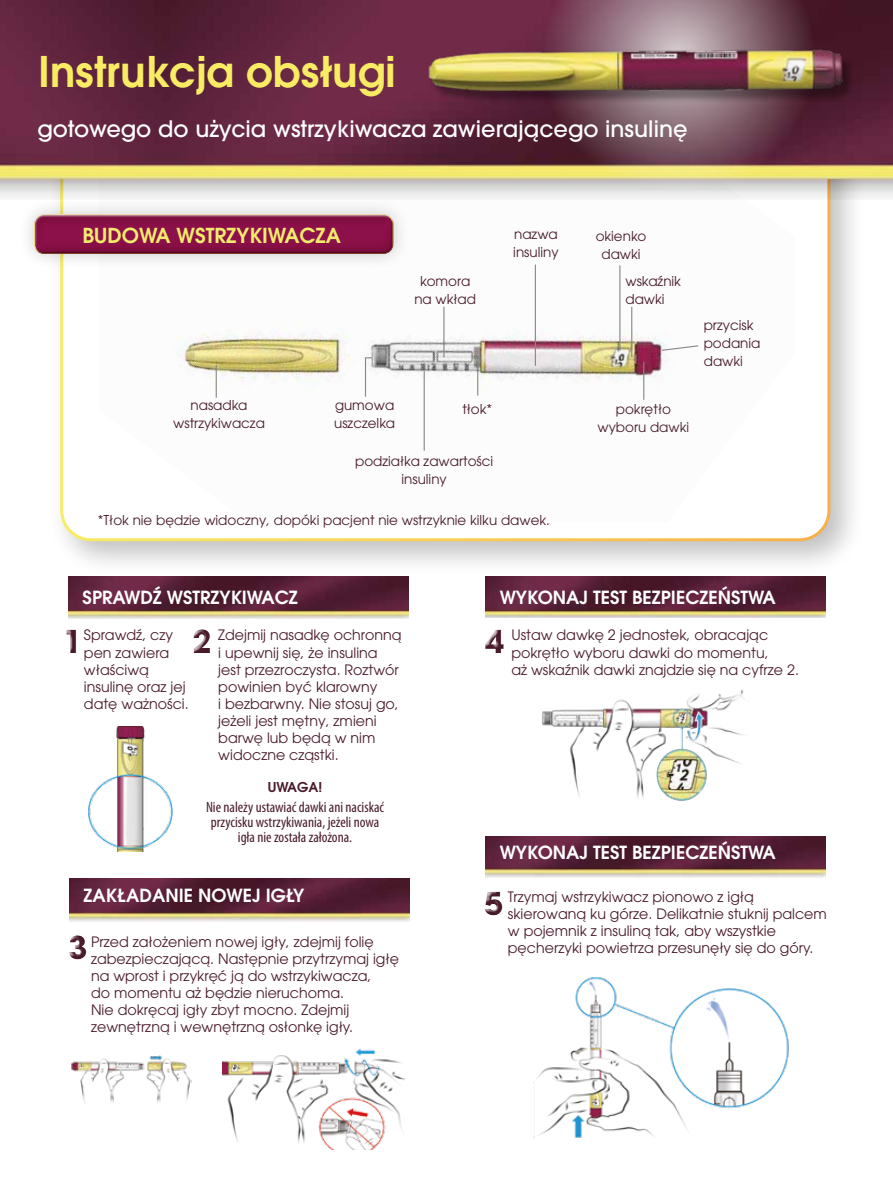
<style>
.page{position:relative;width:893px;height:1191px;background:#fff}
.page>*{position:absolute;margin:0;border:0;box-sizing:border-box;transform-origin:0 0}
.t1{font:600 42px "ITC Avant Garde Pro";color:#f7ec63}
.t2{font:500 22.5px "ITC Avant Garde Pro";color:#fff}
.t3{font:600 20.55px "ITC Avant Garde Pro";color:#f3eb6d}
.t4{font:600 18px "ITC Avant Garde Pro";color:#fff}
.t5{font:condensed 15px/15px "Myriad Pro";color:#491a2c;text-align:center}
.t6{font:14.25px/17.1px "ITC Avant Garde Pro";color:#491a2c}
.t7{font:13.5px/18px "ITC Avant Garde Pro";color:#491a2c;text-align:center}
.t8{font:600 13.5px "ITC Avant Garde Pro";color:#491a2c}
.s1{font-weight:700;font-size:31.5px}
</style>
<div class="page">
<div style="left:48px;top:0;width:818px;height:577px;background:#000;opacity:.25"></div>
<svg style="left:60px;top:200px;width:770px;height:341px"></svg>
<img style="left:99px;top:200px;width:695px;height:322px">
<img style="left:68px;top:576px;width:340px;height:42px">
<img style="left:0;top:0;width:893px;height:200px">
<img style="left:69px;top:878px;width:340px;height:43px">
<img style="left:485px;top:836px;width:340px;height:41px">
<svg style="left:541px;top:0;width:274px;height:193px;background:#8d6f6c"></svg>
<div style="left:430px;top:53px;width:424px;height:51px;background:#000;opacity:.33"></div>
<img style="left:382px;top:17px;width:494px;height:74px">
<img style="left:485px;top:577px;width:340px;height:41px">
<img style="left:88px;top:727px;width:85px;height:124px">
<img style="left:71px;top:1055px;width:120px;height:48px">
<img style="left:223px;top:1048px;width:182px;height:101px">
<img style="left:536px;top:977px;width:253px;height:161px">
<div style="left:18px;top:198px;width:392px;height:72px;background:#000;opacity:.2"></div>
<div style="left:31px;top:211px;width:363px;height:39px;background:#fff;opacity:.75"></div>
<div style="left:32px;top:217px;width:362px;height:38px;background:#711b46;opacity:.75"></div>
<hr style="left:619px;top:265px;width:1px;height:85px;background:#878787">
<hr style="left:631px;top:307px;width:1px;height:50px;background:#878787">
<hr style="left:535px;top:264px;width:1px;height:102px;background:#878787">
<hr style="left:477px;top:357px;width:1px;height:38px;background:#878787">
<svg style="left:364px;top:357px;width:9px;height:41px"></svg>
<svg style="left:661px;top:344px;width:38px;height:7px"></svg>
<hr style="left:643px;top:361px;width:1px;height:39px;background:#878787">
<hr style="left:216px;top:365px;width:1px;height:33px;background:#878787">
<hr style="left:443px;top:307px;width:1px;height:50px;background:#878787">
<hr style="left:424px;top:371px;width:1px;height:80px;background:#878787">
<img style="left:542px;top:689px;width:202px;height:112px">
<h1 class="t1" style="left:38px;top:44px;width:359px">Instrukcja obsługi</h1>
<h2 class="t2" style="left:38px;top:115px;width:651px">gotowego do użycia wstrzykiwacza zawierającego insulinę</h2>
<h3 class="t3" style="left:82px;top:221px;width:260px">BUDOWA WSTRZYKIWACZA</h3>
<p class="t7" style="left:414px;top:272px;width:63px">komora na wkład</p>
<p class="t7" style="left:513px;top:225px;width:47px;text-align:left">nazwa insuliny</p>
<p class="t7" style="left:173px;top:396px;width:93px">nasadka wstrzykiwacza</p>
<p class="t7" style="left:334px;top:396px;width:62px;text-align:left">gumowa uszczelka</p>
<p class="t7" style="left:462px;top:400px;width:31px">tłok*</p>
<p class="t7" style="left:355px;top:452px;width:140px">podziałka zawartości insuliny</p>
<p class="t7" style="left:98px;top:511px;width:454px">*Tłok nie będzie widoczny, dopóki pacjent nie wstrzyknie kilku dawek.</p>
<p class="t7" style="left:596px;top:227px;width:52px">okienko dawki</p>
<p class="t7" style="left:625px;top:272px;width:57px;text-align:left">wskaźnik dawki</p>
<p class="t7" style="left:597px;top:400px;width:93px">pokrętło wyboru dawki</p>
<p class="t7" style="left:704px;top:316px;width:58px;text-align:left">przycisk podania dawki</p>
<p class="t4" style="left:83px;top:585px;width:217px">SPRAWDŹ WSTRZYKIWACZ</p>
<p class="t6" style="left:84px;top:626px;width:106px;text-indent:-21px"><span class="s1">1</span>Sprawdź, czy pen zawiera właściwą insulinę oraz jej datę ważności.</p>
<p class="t6" style="left:218px;top:626px;width:185px;text-indent:-26px"><span class="s1">2</span> Zdejmij nasadkę ochronną i upewnij się, że insulina jest przezroczysta. Roztwór powinien być klarowny<br>i bezbarwny. Nie stosuj go, jeżeli jest mętny, zmieni barwę lub będą w nim widoczne cząstki.</p>
<p class="t8" style="left:268px;top:778px;width:56px">UWAGA!</p>
<p class="t5" style="left:206px;top:799px;width:180px">Nie należy ustawiać dawki ani naciskać przycisku wstrzykiwania, jeżeli nowa igła nie została założona.</p>
<p class="t4" style="left:84px;top:884px;width:222px">ZAKŁADANIE NOWEJ IGŁY</p>
<p class="t6" style="left:91px;top:932px;width:309px;text-indent:-23px"><span class="s1">3</span> Przed założeniem nowej igły, zdejmij folię zabezpieczającą. Następnie przytrzymaj igłę na wprost i przykręć ją do wstrzykiwacza,<br>do momentu aż będzie nieruchoma.<br>Nie dokręcaj igły zbyt mocno. Zdejmij zewnętrzną i wewnętrzną osłonkę igły.</p>
<p class="t4" style="left:500px;top:585px;width:278px">WYKONAJ TEST BEZPIECZEŃSTWA</p>
<p class="t6" style="left:511px;top:626px;width:289px;text-indent:-27px"><span class="s1">4</span> Ustaw dawkę 2 jednostek, obracając pokrętło wyboru dawki do momentu,<br>aż wskaźnik dawki znajdzie się na cyfrze 2.</p>
<p class="t4" style="left:500px;top:840px;width:278px">WYKONAJ TEST BEZPIECZEŃSTWA</p>
<p class="t6" style="left:508px;top:888px;width:320px;text-indent:-24px"><span class="s1">5</span> Trzymaj wstrzykiwacz pionowo z igłą skierowaną ku górze. Delikatnie stuknij palcem w pojemnik z insuliną tak, aby wszystkie pęcherzyki powietrza przesunęły się do góry.</p>
</div>
